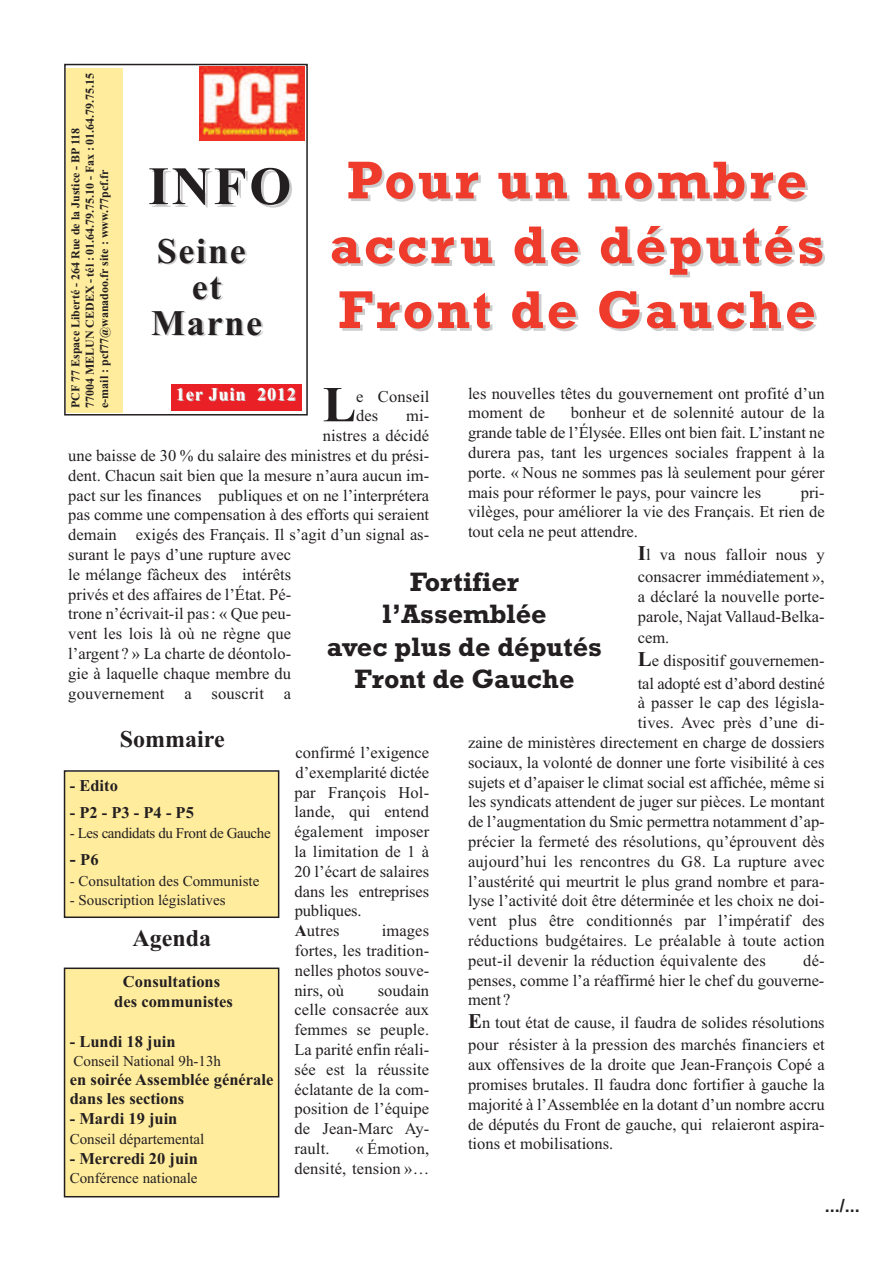
<style>
.page{position:relative;width:893px;height:1263px;background:#fff}
.page>*{position:absolute;margin:0;border:0;box-sizing:border-box;transform-origin:0 0}
.t1{font:700 54px/64.8px "Rockwell";letter-spacing:.05em;color:#ef3b2c;text-align:center}
.t2{font:700 54px "Times New Roman";color:#231f20}
.t3{font:700 50.25px "Times New Roman";color:#231f20}
.t4{font:700 36px/36px "Times New Roman";letter-spacing:.05em;color:#231f20;text-align:center}
.t5{font:700 27px/32.4px "Rockwell";color:#231f20;text-align:center}
.t6{font:700 24px "Times New Roman";color:#231f20}
.t7{font:700 18px "Times New Roman";letter-spacing:.05em;color:#fff}
.t8{font:700 18px "Arial";color:#231f20}
.t9{font:16.5px/19.8px "Times New Roman";color:#231f20;text-align:justify}
.t10{font:700 16.5px/19.8px "Times New Roman";color:#231f20}
.t11{font:15px "Times New Roman";color:#231f20}
.t12{font:15px "Times New Roman";letter-spacing:-.025em;color:#231f20}
.t13{font:700 12px/14.4px "Times New Roman";color:#231f20}
.s1{font-weight:700;font-size:21px}
.s2{font-weight:700}
.s3{font-size:18px}
</style>
<div class="page">
<div style="left:64px;top:64px;width:244px;height:351px;border:2px solid #231f20"></div>
<img style="left:200px;top:66px;width:104px;height:74px">
<div style="left:67px;top:68px;width:56px;height:344px;background:#ffec9d"></div>
<div style="left:171px;top:384px;width:131px;height:26px;background:#e92025"></div>
<div style="left:65px;top:772px;width:213px;height:144px;background:#ffec9d"></div>
<div style="left:64px;top:770px;width:215px;height:148px;border:2px solid #231f20"></div>
<div style="left:65px;top:969px;width:213px;height:227px;background:#ffec9d"></div>
<div style="left:64px;top:967px;width:215px;height:230px;border:2px solid #231f20"></div>
<p class="t13" style="left:68px;top:408px;width:337px;rotate:-90deg">PCF 77 Espace Liberté - 264 Rue de la Justice - BP 118<br>77004 MELUN CEDEX - tél : 01.64.79.75.10 - Fax : 01.64.79.75.15 e-mail : pcf77@wanadoo.fr site : www.77pcf.fr</p>
<h1 class="t1" style="left:330px;top:147px;width:496px">Pour un nombre accru de députés<br>Front de Gauche</h1>
<h1 class="t2" style="left:148px;top:154px;width:145px">INFO</h1>
<h3 class="t4" style="left:151px;top:232px;width:113px">Seine et<br>Marne</h3>
<p class="t9" style="left:468px;top:383px;width:358px">les nouvelles têtes du gouvernement ont profité d’un moment de</p>
<h2 class="t3" style="left:323px;top:375px;width:35px">L</h2>
<p class="t9" style="left:356px;top:386px;width:75px">e Conseil des</p>
<p class="t7" style="left:176px;top:383px;width:121px">1er Juin 2012</p>
<p class="t9" style="left:468px;top:403px;width:358px;text-indent:103px">bonheur et de solennité autour de la grande table de l’Élysée. Elles ont bien fait. L’instant ne durera pas, tant les urgences sociales frappent à la porte. « Nous ne sommes pas là seulement pour gérer mais pour réformer le pays, pour vaincre les</p>
<p class="t9" style="left:406px;top:406px;width:24px">mi-</p>
<p class="t9" style="left:323px;top:425px;width:108px">nistres a décidé</p>
<p class="t9" style="left:68px;top:445px;width:362px">une baisse de 30 % du salaire des ministres et du prési-</p>
<p class="t9" style="left:68px;top:465px;width:362px">dent. Chacun sait bien que la mesure n’aura aucun im-</p>
<p class="t9" style="left:68px;top:485px;width:362px">pact sur les finances publiques et on ne l’interprétera</p>
<p class="t9" style="left:68px;top:505px;width:362px">pas comme une compensation à des efforts qui seraient</p>
<p class="t9" style="left:68px;top:524px;width:362px">demain exigés des Français. Il s’agit d’un signal as-</p>
<p class="t9" style="left:68px;top:544px;width:224px">surant le pays d’une rupture avec</p>
<p class="t9" style="left:68px;top:564px;width:224px">le mélange fâcheux des intérêts</p>
<p class="t9" style="left:68px;top:584px;width:224px">privés et des affaires de l’État. Pé-</p>
<p class="t9" style="left:68px;top:604px;width:224px">trone n’écrivait-il pas: « Que peu-</p>
<p class="t9" style="left:68px;top:623px;width:224px">vent les lois là où ne règne que</p>
<p class="t9" style="left:68px;top:643px;width:224px">l’argent ? » La charte de déontolo-</p>
<p class="t9" style="left:68px;top:663px;width:224px">gie à laquelle chaque membre du</p>
<p class="t9" style="left:68px;top:683px;width:224px">gouvernement a souscrit a</p>
<p class="t9" style="left:468px;top:482px;width:358px;text-indent:333px">pri&shy;vilèges, pour améliorer la vie des Français. Et rien de tout cela ne peut attendre.</p>
<p class="t9" style="left:638px;top:543px;width:188px;line-height:22.4px"><span class="s1">I</span>l va nous falloir nous y consacrer immédiatement »,</p>
<p class="t9" style="left:638px;top:586px;width:188px;line-height:20.2px">a déclaré la nouvelle porte&shy;parole, Najat Vallaud-Belka&shy;cem.</p>
<p class="t9" style="left:638px;top:649px;width:188px;line-height:22.4px"><span class="s1">L</span>e dispositif gouvernemen&shy;tal adopté est d’abord destiné</p>
<p class="t9" style="left:638px;top:693px;width:188px">à passer le cap des législa-</p>
<p class="t9" style="left:638px;top:712px;width:188px">tives. Avec près d’une di-</p>
<p class="t9" style="left:468px;top:732px;width:358px">zaine de ministères directement en charge de dossiers</p>
<p class="t9" style="left:468px;top:752px;width:358px">sociaux, la volonté de donner une forte visibilité à ces</p>
<p class="t9" style="left:468px;top:772px;width:358px">sujets et d’apaiser le climat social est affichée, même si</p>
<p class="t9" style="left:468px;top:792px;width:358px">les syndicats attendent de juger sur pièces. Le montant</p>
<p class="t9" style="left:468px;top:811px;width:358px">de l’augmentation du Smic permettra notamment d’ap-</p>
<p class="t9" style="left:468px;top:831px;width:358px">précier la fermeté des résolutions, qu’éprouvent dès</p>
<p class="t9" style="left:468px;top:851px;width:358px">aujourd’hui les rencontres du G8. La rupture avec</p>
<p class="t9" style="left:468px;top:871px;width:358px">l’austérité qui meurtrit le plus grand nombre et para-</p>
<p class="t9" style="left:468px;top:891px;width:358px">lyse l’activité doit être déterminée et les choix ne doi-</p>
<p class="t9" style="left:468px;top:910px;width:358px">vent plus être conditionnés par l’impératif des</p>
<p class="t9" style="left:468px;top:930px;width:358px">réductions budgétaires. Le préalable à toute action</p>
<p class="t9" style="left:468px;top:950px;width:299px">peut-il devenir la réduction équivalente des</p>
<h3 class="t5" style="left:327px;top:565px;width:276px">Fortifier l’Assemblée<br>avec plus de députés<br>Front de Gauche</h3>
<h3 class="t6" style="left:120px;top:725px;width:106px">Sommaire</h3>
<p class="t9" style="left:294px;top:742px;width:136px;text-align:left">confirmé l’exigence d’exemplarité dictée par François Hol&shy;lande, qui entend également imposer la limitation de 1 à<br>20 l’écart de salaires dans les entreprises publiques.<br><span class="s2">A</span>utres</p>
<p class="t10" style="left:70px;top:771px;width:126px;line-height:27.6px">- Edito -P2-P3-P4-P5</p>
<p class="t12" style="left:70px;top:824px;width:202px">- Les candidats du Front de Gauche</p>
<p class="t10" style="left:70px;top:850px;width:30px"><span class="s3">-</span> P6</p>
<p class="t11" style="left:70px;top:872px;width:191px">- Consultation des Communiste</p>
<p class="t11" style="left:70px;top:891px;width:157px">- Souscription législatives</p>
<p class="t9" style="left:294px;top:920px;width:136px;text-indent:87px">images fortes, les tradition&shy;nelles photos souve&shy;nirs, où</p>
<h3 class="t6" style="left:132px;top:923px;width:80px">Agenda</h3>
<p class="t9" style="left:468px;top:950px;width:358px;text-indent:335px">dé&shy;penses, comme l’a réaffirmé hier le chef du gouverne&shy;ment ?</p>
<p class="t9" style="left:468px;top:1011px;width:358px;line-height:22.4px"><span class="s1">E</span>n tout état de cause, il faudra de solides résolutions pour résister à la pression des marchés financiers et</p>
<p class="t9" style="left:468px;top:1054px;width:358px">aux offensives de la droite que Jean-François Copé a promises brutales. Il faudra donc fortifier à gauche la majorité à l’Assemblée en la dotant d’un nombre accru de députés du Front de gauche, qui relaieront aspira&shy;tions et mobilisations.</p>
<p class="t10" style="left:114px;top:972px;width:120px;text-align:center">Consultations des communistes</p>
<p class="t10" style="left:70px;top:1031px;width:107px">- Lundi 18 juin</p>
<p class="t11" style="left:74px;top:1052px;width:149px">Conseil National 9h-13h</p>
<p class="t10" style="left:70px;top:1069px;width:205px">en soirée Assemblée générale dans les sections</p>
<p class="t10" style="left:70px;top:1109px;width:109px">- Mardi 19 juin</p>
<p class="t11" style="left:70px;top:1130px;width:136px">Conseil départemental</p>
<p class="t10" style="left:70px;top:1148px;width:130px">- Mercredi 20 juin</p>
<p class="t11" style="left:70px;top:1169px;width:129px">Conférence nationale</p>
<p class="t9" style="left:294px;top:980px;width:136px;text-indent:83px">soudain celle consacrée aux femmes se peuple.<br>La parité enfin réali&shy;sée est la réussite éclatante de la com&shy;position de l’équipe de Jean-Marc Ay&shy;rault.</p>
<p class="t9" style="left:294px;top:1138px;width:136px;text-align:right">« Émotion,<br>densité, tension »…</p>
<p class="t8" style="left:825px;top:1195px;width:37px">.../...</p>
</div>
